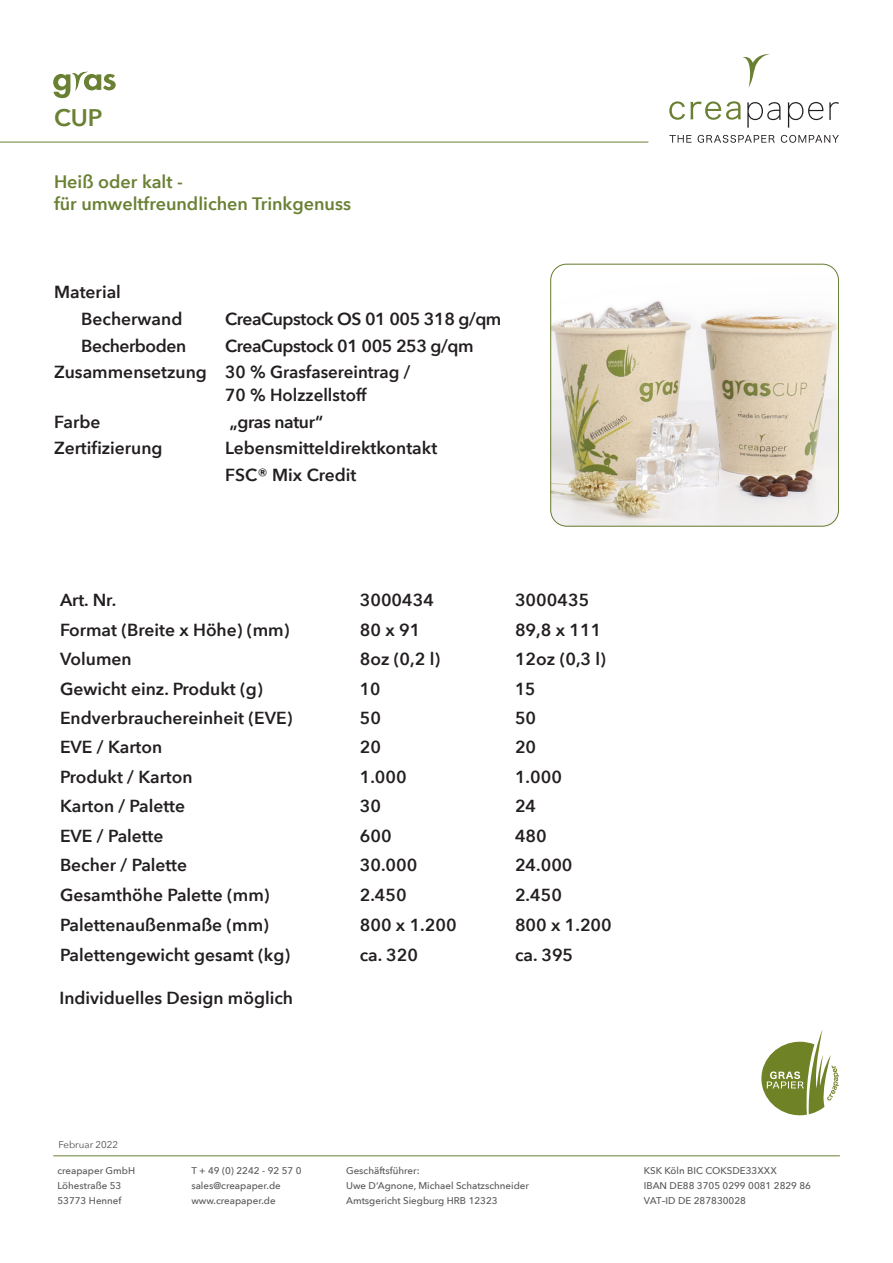
<style>
.page{position:relative;width:893px;height:1263px;background:#fff}
.page>*{position:absolute;margin:0;border:0;box-sizing:border-box;transform-origin:0 0}
.t1{font:600 24px "Avenir Next";color:#6a8134}
.t2{font:600 18px/21.6px "Avenir Next";color:#6a8134}
.Absatzformat_1{font:600 17.4px/22.5px "Avenir Next";color:#231f20}
.Absatzformat_1-2{font:600 17.4px "Avenir Next";letter-spacing:-.025em;color:#231f20}
.Absatzformat_1-3{font:600 17.4px "Avenir Next";letter-spacing:-.02em;color:#231f20}
.t3{font:500 9.75px/15px "Avenir Next";color:#57585a}
.t4{font:9.75px "Avenir Next";color:#4b4c4d}
</style>
<div class="page">
<hr style="left:0;top:142px;width:648px;height:1px;background:#6a8033">
<hr style="left:53px;top:1155px;width:787px;height:1px;background:#6a8033">
<svg style="left:669px;top:101px;width:72px;height:19px"></svg>
<svg style="left:747px;top:102px;width:34px;height:26px"></svg>
<svg style="left:788px;top:102px;width:35px;height:26px"></svg>
<svg style="left:829px;top:102px;width:10px;height:18px"></svg>
<svg style="left:669px;top:135px;width:22px;height:8px"></svg>
<svg style="left:698px;top:135px;width:77px;height:8px"></svg>
<svg style="left:781px;top:135px;width:58px;height:8px"></svg>
<svg style="left:742px;top:54px;width:28px;height:34px"></svg>
<svg style="left:53px;top:71px;width:63px;height:27px"></svg>
<svg style="left:761px;top:1029px;width:78px;height:86px"></svg>
<img style="left:552px;top:264px;width:286px;height:261px">
<div style="left:550px;top:264px;width:289px;height:263px;border:1px solid #6a8033;border-radius:16px"></div>
<p class="t1" style="left:54px;top:97px;width:50px">CUP</p>
<p class="t2" style="left:54px;top:171px;width:299px">Heiß oder kalt -<br>für umweltfreundlichen Trinkgenuss</p>
<p class="Absatzformat_1" style="left:54px;top:280px;width:68px">Material</p>
<p class="Absatzformat_1" style="left:81px;top:307px;width:103px">Becherwand</p>
<p class="Absatzformat_1-2" style="left:225px;top:304px;width:278px">CreaCupstock OS 01 005 318 g/qm</p>
<p class="Absatzformat_1-2" style="left:81px;top:331px;width:106px">Becherboden</p>
<p class="Absatzformat_1-2" style="left:225px;top:331px;width:250px">CreaCupstock 01 005 253 g/qm</p>
<p class="Absatzformat_1" style="left:225px;top:361px;width:187px;text-indent:-171px">Zusammensetzung 30 % Grasfasereintrag /<br>70 % Holzzellstoff</p>
<p class="Absatzformat_1" style="left:54px;top:410px;width:48px">Farbe</p>
<p class="Absatzformat_1-3" style="left:230px;top:407px;width:95px">„gras natur“</p>
<p class="Absatzformat_1" style="left:54px;top:437px;width:110px">Zertifizierung</p>
<p class="Absatzformat_1" style="left:225px;top:437px;width:214px">Lebensmitteldirektkontakt</p>
<p class="Absatzformat_1" style="left:225px;top:463px;width:133px">FSC® Mix Credit</p>
<p class="Absatzformat_1" style="left:60px;top:588px;width:58px">Art. Nr.</p>
<p class="Absatzformat_1" style="left:360px;top:588px;width:76px">3000434</p>
<p class="Absatzformat_1" style="left:515px;top:588px;width:76px">3000435</p>
<p class="Absatzformat_1" style="left:60px;top:618px;width:231px">Format (Breite x Höhe) (mm)</p>
<p class="Absatzformat_1" style="left:360px;top:618px;width:62px">80 x 91</p>
<p class="Absatzformat_1" style="left:515px;top:618px;width:88px">89,8 x 111</p>
<p class="Absatzformat_1" style="left:60px;top:647px;width:73px">Volumen</p>
<p class="Absatzformat_1" style="left:360px;top:647px;width:82px">8oz (0,2 l)</p>
<p class="Absatzformat_1" style="left:515px;top:647px;width:93px">12oz (0,3 l)</p>
<p class="Absatzformat_1" style="left:60px;top:677px;width:204px">Gewicht einz. Produkt (g)</p>
<p class="Absatzformat_1" style="left:360px;top:677px;width:22px">10</p>
<p class="Absatzformat_1" style="left:515px;top:677px;width:22px">15</p>
<p class="Absatzformat_1" style="left:60px;top:706px;width:234px">Endverbrauchereinheit (EVE)</p>
<p class="Absatzformat_1" style="left:360px;top:706px;width:23px">50</p>
<p class="Absatzformat_1" style="left:515px;top:706px;width:23px">50</p>
<p class="Absatzformat_1" style="left:60px;top:736px;width:104px">EVE / Karton</p>
<p class="Absatzformat_1" style="left:360px;top:736px;width:23px">20</p>
<p class="Absatzformat_1" style="left:515px;top:736px;width:23px">20</p>
<p class="Absatzformat_1" style="left:60px;top:765px;width:134px">Produkt / Karton</p>
<p class="Absatzformat_1" style="left:360px;top:765px;width:48px">1.000</p>
<p class="Absatzformat_1" style="left:515px;top:765px;width:48px">1.000</p>
<p class="Absatzformat_1" style="left:60px;top:794px;width:127px">Karton / Palette</p>
<p class="Absatzformat_1" style="left:360px;top:794px;width:23px">30</p>
<p class="Absatzformat_1" style="left:515px;top:794px;width:23px">24</p>
<p class="Absatzformat_1" style="left:60px;top:824px;width:105px">EVE / Palette</p>
<p class="Absatzformat_1" style="left:360px;top:824px;width:33px">600</p>
<p class="Absatzformat_1" style="left:515px;top:824px;width:33px">480</p>
<p class="Absatzformat_1" style="left:60px;top:853px;width:129px">Becher / Palette</p>
<p class="Absatzformat_1" style="left:360px;top:853px;width:59px">30.000</p>
<p class="Absatzformat_1" style="left:515px;top:853px;width:59px">24.000</p>
<p class="Absatzformat_1" style="left:60px;top:883px;width:211px">Gesamthöhe Palette (mm)</p>
<p class="Absatzformat_1" style="left:360px;top:883px;width:48px">2.450</p>
<p class="Absatzformat_1" style="left:515px;top:883px;width:48px">2.450</p>
<p class="Absatzformat_1" style="left:60px;top:914px;width:211px">Palettenaußenmaße (mm)</p>
<p class="Absatzformat_1" style="left:360px;top:914px;width:98px">800 x 1.200</p>
<p class="Absatzformat_1" style="left:515px;top:914px;width:98px">800 x 1.200</p>
<p class="Absatzformat_1" style="left:60px;top:943px;width:232px">Palettengewicht gesamt (kg)</p>
<p class="Absatzformat_1" style="left:360px;top:943px;width:60px">ca. 320</p>
<p class="Absatzformat_1" style="left:515px;top:943px;width:60px">ca. 395</p>
<p class="Absatzformat_1" style="left:60px;top:986px;width:235px">Individuelles Design möglich</p>
<p class="t4" style="left:59px;top:1136px;width:61px">Februar 2022</p>
<p class="t3" style="left:57px;top:1163px;width:79px">creapaper GmbH<br>Löhestraße 53<br>53773 Hennef</p>
<p class="t3" style="left:191px;top:1163px;width:112px">T + 49 (0) 2242 - 92 57 0 sales@creapaper.de www.creapaper.de</p>
<p class="t3" style="left:346px;top:1163px;width:184px">Geschäftsführer:<br>Uwe D‘Agnone, Michael Schatzschneider<br>Amtsgericht Siegburg HRB 12323</p>
<p class="t3" style="left:644px;top:1163px;width:169px">KSK Köln BIC COKSDE33XXX<br>IBAN DE88 3705 0299 0081 2829 86<br>VAT–ID DE 287830028</p>
</div>
